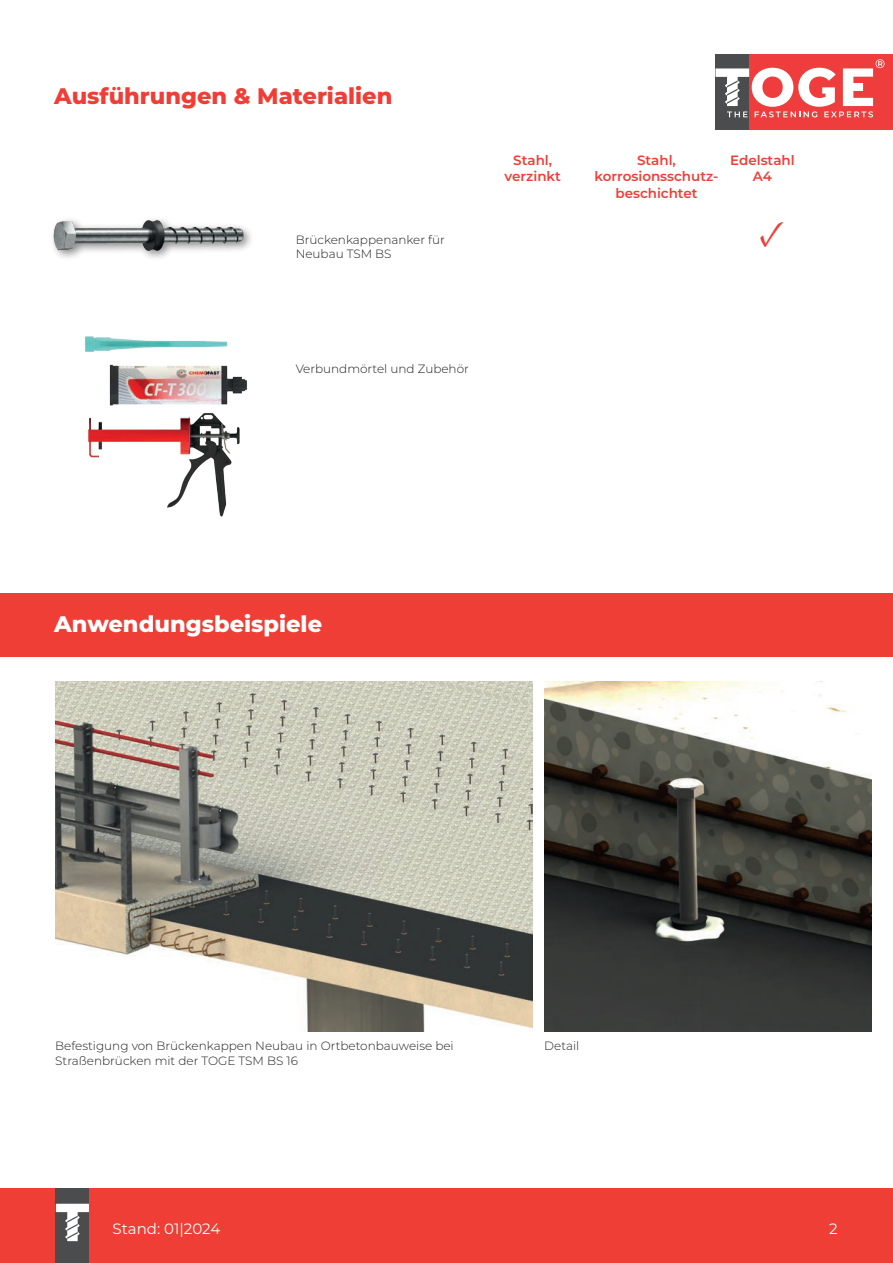
<style>
.page{position:relative;width:893px;height:1263px;background:#fff}
.page>*{position:absolute;margin:0;border:0;box-sizing:border-box;transform-origin:0 0}
.t1{font:37.5px "Minion Pro";color:#ee3e35}
.t2{font:800 22.5px "Montserrat";color:#ee3e35}
.t3{font:800 22.5px "Montserrat";color:#fff}
.t4{font:15px "Montserrat";color:#fff}
.t5{font:600 13.5px/16.2px "Montserrat";color:#ee3e35;text-align:center}
.t6{font:300 12px/14.4px "Montserrat";color:#231f20}
</style>
<div class="page">
<div style="left:0;top:593px;width:893px;height:64px;background:#ee3e35"></div>
<img style="left:53px;top:219px;width:198px;height:39px">
<img style="left:55px;top:681px;width:478px;height:350px">
<div style="left:0;top:1189px;width:893px;height:74px;background:#ee3e35"></div>
<div style="left:56px;top:1189px;width:33px;height:74px;background:#4b4c4d"></div>
<svg style="left:56px;top:1204px;width:33px;height:37px"></svg>
<div style="left:715px;top:54px;width:178px;height:76px;background:#ee3d3c"></div>
<div style="left:715px;top:54px;width:34px;height:76px;background:#4b4c4d"></div>
<svg style="left:715px;top:59px;width:169px;height:58px"></svg>
<img style="left:85px;top:336px;width:162px;height:70px">
<img style="left:88px;top:413px;width:152px;height:104px">
<img style="left:544px;top:681px;width:328px;height:350px">
<h2 class="t2" style="left:54px;top:83px;width:340px">Ausführungen &amp; Materialien</h2>
<p class="t6" style="left:296px;top:232px;width:151px">Brückenkappenanker für<br>Neubau TSM BS</p>
<p class="t5" style="left:505px;top:153px;width:58px">Stahl, verzinkt</p>
<p class="t5" style="left:595px;top:153px;width:125px">Stahl, korrosionsschutz&shy;beschichtet</p>
<p class="t5" style="left:730px;top:153px;width:66px">Edelstahl<br>A4</p>
<h1 class="t1" style="left:759px;top:210px;width:27px">✓</h1>
<p class="t6" style="left:296px;top:362px;width:175px">Verbundmörtel und Zubehör</p>
<h2 class="t3" style="left:54px;top:611px;width:269px">Anwendungsbeispiele</h2>
<p class="t6" style="left:55px;top:1039px;width:400px">Befestigung von Brückenkappen Neubau in Ortbetonbauweise bei<br>Straßenbrücken mit der TOGE TSM BS 16</p>
<p class="t6" style="left:544px;top:1039px;width:37px">Detail</p>
<p class="t4" style="left:113px;top:1221px;width:109px">Stand: 01|2024</p>
<p class="t4" style="left:829px;top:1221px;width:10px">2</p>
</div>
